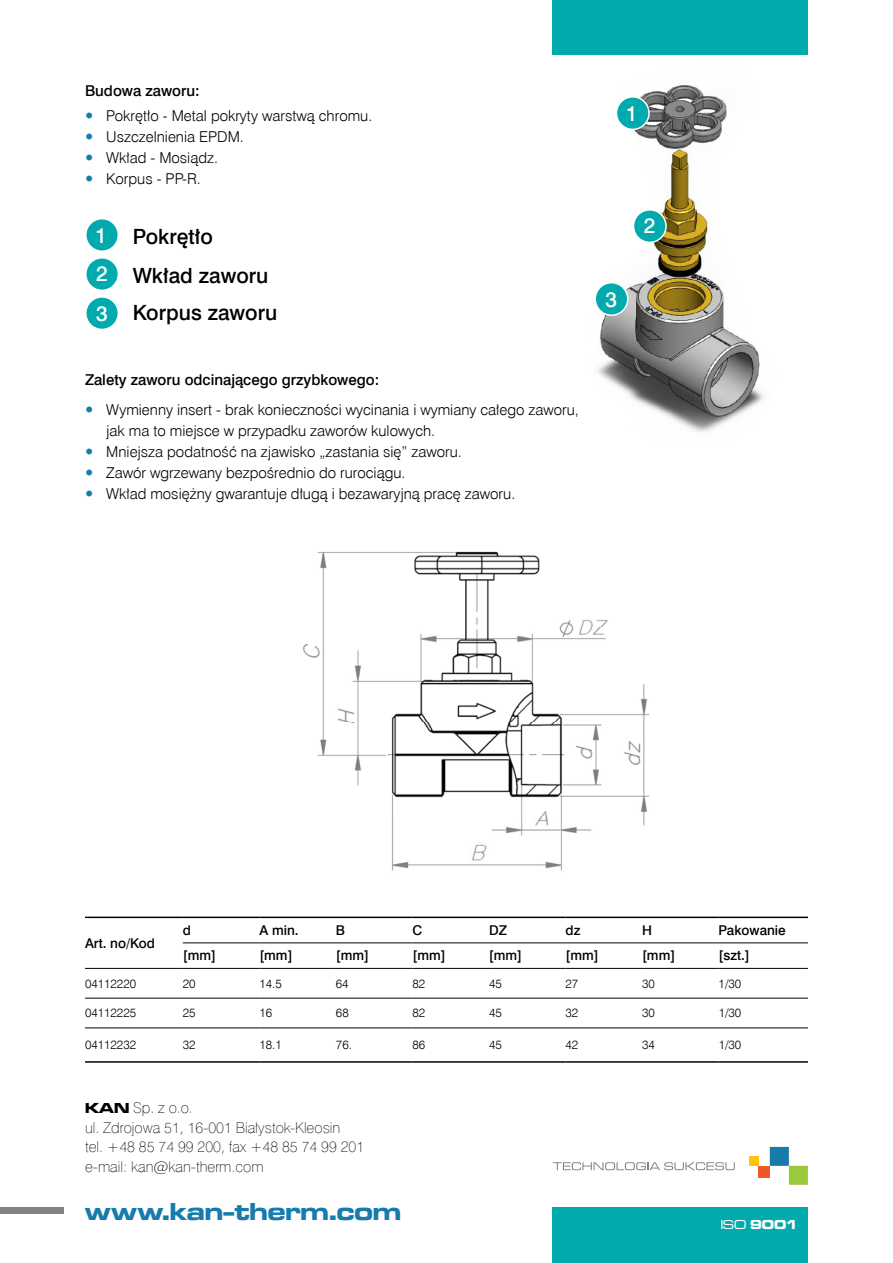
<style>
.page{position:relative;width:893px;height:1263px;background:#fff}
.page>*{position:absolute;margin:0;border:0;box-sizing:border-box;transform-origin:0 0}
.t1{font:700 27.45px "Tahoma";color:#000}
.t2{font:25.5px "Microgramma D Bol Ext";color:#177bac}
.t3{font:21px/38.2px "Swis 721 Md EU";color:#000}
.t4{font:21px "Swis 721 Md EU";color:#fff}
.t5{font:700 19.05px "Tahoma";letter-spacing:-.005em;color:#000}
.t6{font:15px/21px "Swis 721 Lt EU";color:#000}
.t7{font:15px/19.5px "Swis 721 Th EU";color:#000}
.t8{font:15px "Swis 721 Md EU";color:#000}
.t9{font:13.5px "Swis 721 Md EU";color:#000}
.t10{font:13.5px "Microgramma D Bol Ext";color:#fff}
.t11{font:12px "Swis 721 Lt EU";color:#000}
.s1{font-family:"Microgramma D Bol Ext"}
.s2{font-family:"Microgramma D Med Ext"}
</style>
<div class="page">
<div style="left:758px;top:1166px;width:12px;height:11px;background:#f15628"></div>
<div style="left:749px;top:1156px;width:9px;height:10px;background:#ffc20e"></div>
<div style="left:789px;top:1166px;width:19px;height:19px;background:#9aca3c"></div>
<div style="left:770px;top:1147px;width:19px;height:19px;background:#177bac"></div>
<svg style="left:553px;top:1162px;width:182px;height:8px"></svg>
<div style="left:553px;top:0;width:255px;height:55px;background:#00aaad"></div>
<div style="left:553px;top:1208px;width:255px;height:55px;background:#00aaad"></div>
<div style="left:0;top:1208px;width:64px;height:6px;background:#808285"></div>
<img style="left:598px;top:85px;width:166px;height:347px">
<div style="left:86px;top:219px;width:32px;height:32px;background:#00aaad;border-radius:50%"></div>
<div style="left:85px;top:218px;width:34px;height:34px;border:2px solid #fff;border-radius:50%"></div>
<div style="left:616px;top:97px;width:33px;height:32px;background:#00aaad;border-radius:50%"></div>
<div style="left:616px;top:96px;width:34px;height:34px;border:2px solid #fff;border-radius:50%"></div>
<div style="left:86px;top:258px;width:32px;height:32px;background:#00aaad;border-radius:50%"></div>
<div style="left:85px;top:257px;width:34px;height:34px;border:2px solid #fff;border-radius:50%"></div>
<div style="left:633px;top:210px;width:33px;height:32px;background:#00aaad;border-radius:50%"></div>
<div style="left:633px;top:209px;width:34px;height:34px;border:2px solid #fff;border-radius:50%"></div>
<div style="left:86px;top:297px;width:32px;height:32px;background:#00aaad;border-radius:50%"></div>
<div style="left:85px;top:296px;width:34px;height:34px;border:2px solid #fff;border-radius:50%"></div>
<div style="left:595px;top:283px;width:33px;height:32px;background:#00aaad;border-radius:50%"></div>
<div style="left:594px;top:282px;width:34px;height:34px;border:2px solid #fff;border-radius:50%"></div>
<img style="left:302px;top:551px;width:348px;height:320px">
<hr style="left:259px;top:942px;width:77px;height:1px;background:#000">
<hr style="left:336px;top:942px;width:76px;height:1px;background:#000">
<hr style="left:412px;top:942px;width:77px;height:1px;background:#000">
<hr style="left:489px;top:942px;width:77px;height:1px;background:#000">
<hr style="left:566px;top:942px;width:76px;height:1px;background:#000">
<hr style="left:642px;top:942px;width:77px;height:1px;background:#000">
<hr style="left:719px;top:942px;width:89px;height:1px;background:#000">
<hr style="left:259px;top:968px;width:77px;height:1px;background:#000">
<hr style="left:336px;top:968px;width:76px;height:1px;background:#000">
<hr style="left:412px;top:968px;width:77px;height:1px;background:#000">
<hr style="left:489px;top:968px;width:77px;height:1px;background:#000">
<hr style="left:566px;top:968px;width:76px;height:1px;background:#000">
<hr style="left:642px;top:968px;width:77px;height:1px;background:#000">
<hr style="left:719px;top:968px;width:89px;height:1px;background:#000">
<hr style="left:85px;top:998px;width:98px;height:1px;background:#000">
<hr style="left:183px;top:998px;width:76px;height:1px;background:#000">
<hr style="left:259px;top:998px;width:77px;height:1px;background:#000">
<hr style="left:336px;top:998px;width:76px;height:1px;background:#000">
<hr style="left:412px;top:998px;width:77px;height:1px;background:#000">
<hr style="left:489px;top:998px;width:77px;height:1px;background:#000">
<hr style="left:566px;top:998px;width:76px;height:1px;background:#000">
<hr style="left:642px;top:998px;width:77px;height:1px;background:#000">
<hr style="left:719px;top:998px;width:89px;height:1px;background:#000">
<hr style="left:85px;top:1027px;width:98px;height:1px;background:#000">
<hr style="left:183px;top:1027px;width:76px;height:1px;background:#000">
<hr style="left:259px;top:1027px;width:77px;height:1px;background:#000">
<hr style="left:336px;top:1027px;width:76px;height:1px;background:#000">
<hr style="left:412px;top:1027px;width:77px;height:1px;background:#000">
<hr style="left:489px;top:1027px;width:77px;height:1px;background:#000">
<hr style="left:566px;top:1027px;width:76px;height:1px;background:#000">
<hr style="left:642px;top:1027px;width:77px;height:1px;background:#000">
<hr style="left:719px;top:1027px;width:89px;height:1px;background:#000">
<hr style="left:259px;top:916px;width:77px;height:2px;background:#000">
<hr style="left:336px;top:916px;width:76px;height:2px;background:#000">
<hr style="left:412px;top:916px;width:77px;height:2px;background:#000">
<hr style="left:489px;top:916px;width:77px;height:2px;background:#000">
<hr style="left:566px;top:916px;width:76px;height:2px;background:#000">
<hr style="left:642px;top:916px;width:77px;height:2px;background:#000">
<hr style="left:719px;top:916px;width:89px;height:2px;background:#000">
<hr style="left:85px;top:1061px;width:98px;height:2px;background:#000">
<hr style="left:183px;top:1061px;width:76px;height:2px;background:#000">
<hr style="left:259px;top:1061px;width:77px;height:2px;background:#000">
<hr style="left:336px;top:1061px;width:76px;height:2px;background:#000">
<hr style="left:412px;top:1061px;width:77px;height:2px;background:#000">
<hr style="left:489px;top:1061px;width:77px;height:2px;background:#000">
<hr style="left:566px;top:1061px;width:76px;height:2px;background:#000">
<hr style="left:642px;top:1061px;width:77px;height:2px;background:#000">
<hr style="left:719px;top:1061px;width:89px;height:2px;background:#000">
<hr style="left:85px;top:916px;width:98px;height:2px;background:#000">
<hr style="left:183px;top:916px;width:76px;height:2px;background:#000">
<hr style="left:183px;top:942px;width:76px;height:1px;background:#000">
<hr style="left:85px;top:968px;width:98px;height:1px;background:#000">
<hr style="left:183px;top:968px;width:76px;height:1px;background:#000">
<p class="t8" style="left:85px;top:81px;width:116px">Budowa zaworu:</p>
<p class="t6" style="left:106px;top:106px;width:268px">Pokrętło - Metal pokryty warstwą chromu.<br>Uszczelnienia EPDM.<br>Wkład - Mosiądz.<br>Korpus - PP-R.</p>
<h3 class="t4" style="left:95px;top:222px;width:13px">1</h3>
<h3 class="t4" style="left:96px;top:261px;width:13px">2</h3>
<h3 class="t4" style="left:96px;top:301px;width:13px">3</h3>
<h3 class="t3" style="left:133px;top:218px;width:146px">Pokrętło<br>Wkład zaworu<br>Korpus zaworu</h3>
<h3 class="t4" style="left:626px;top:101px;width:13px">1</h3>
<h3 class="t4" style="left:606px;top:286px;width:13px">3</h3>
<h3 class="t4" style="left:644px;top:213px;width:13px">2</h3>
<p class="t8" style="left:85px;top:370px;width:296px">Zalety zaworu odcinającego grzybkowego:</p>
<p class="t6" style="left:106px;top:399px;width:474px">Wymienny insert - brak konieczności wycinania i wymiany całego zaworu, jak ma to miejsce w przypadku zaworów kulowych.<br>Mniejsza podatność na zjawisko „zastania się” zaworu.<br>Zawór wgrzewany bezpośrednio do rurociągu.<br>Wkład mosiężny gwarantuje długą i bezawaryjną pracę zaworu.</p>
<h1 class="t1" style="left:297px;top:384px;width:403px">Zawór odcinający grzybkowy</h1>
<p class="t9" style="left:85px;top:935px;width:72px">Art. no/Kod</p>
<p class="t9" style="left:183px;top:922px;width:10px">d</p>
<p class="t9" style="left:259px;top:922px;width:41px">A min.</p>
<p class="t9" style="left:336px;top:922px;width:11px">B</p>
<p class="t9" style="left:412px;top:922px;width:11px">C</p>
<p class="t9" style="left:489px;top:922px;width:19px">DZ</p>
<p class="t9" style="left:565px;top:922px;width:16px">dz</p>
<p class="t9" style="left:642px;top:922px;width:11px">H</p>
<p class="t9" style="left:719px;top:922px;width:69px">Pakowanie</p>
<p class="t9" style="left:183px;top:947px;width:35px">[mm]</p>
<p class="t9" style="left:259px;top:947px;width:35px">[mm]</p>
<p class="t9" style="left:336px;top:947px;width:35px">[mm]</p>
<p class="t9" style="left:412px;top:947px;width:35px">[mm]</p>
<p class="t9" style="left:489px;top:947px;width:35px">[mm]</p>
<p class="t9" style="left:565px;top:947px;width:35px">[mm]</p>
<p class="t9" style="left:642px;top:947px;width:35px">[mm]</p>
<p class="t9" style="left:719px;top:947px;width:33px">[szt.]</p>
<p class="t11" style="left:85px;top:976px;width:53px">04112220</p>
<p class="t11" style="left:183px;top:976px;width:14px">20</p>
<p class="t11" style="left:259px;top:976px;width:24px">14.5</p>
<p class="t11" style="left:336px;top:976px;width:14px">64</p>
<p class="t11" style="left:412px;top:976px;width:14px">82</p>
<p class="t11" style="left:489px;top:976px;width:14px">45</p>
<p class="t11" style="left:566px;top:976px;width:14px">27</p>
<p class="t11" style="left:642px;top:976px;width:14px">30</p>
<p class="t11" style="left:719px;top:976px;width:24px">1/30</p>
<p class="t11" style="left:85px;top:1006px;width:53px">04112225</p>
<p class="t11" style="left:183px;top:1006px;width:14px">25</p>
<p class="t11" style="left:259px;top:1006px;width:14px">16</p>
<p class="t11" style="left:336px;top:1006px;width:14px">68</p>
<p class="t11" style="left:412px;top:1006px;width:14px">82</p>
<p class="t11" style="left:489px;top:1006px;width:14px">45</p>
<p class="t11" style="left:566px;top:1006px;width:14px">32</p>
<p class="t11" style="left:642px;top:1006px;width:14px">30</p>
<p class="t11" style="left:719px;top:1006px;width:24px">1/30</p>
<p class="t11" style="left:85px;top:1037px;width:53px">04112232</p>
<p class="t11" style="left:183px;top:1037px;width:14px">32</p>
<p class="t11" style="left:259px;top:1037px;width:24px">18.1</p>
<p class="t11" style="left:336px;top:1037px;width:17px">76.</p>
<p class="t11" style="left:412px;top:1037px;width:14px">86</p>
<p class="t11" style="left:489px;top:1037px;width:14px">45</p>
<p class="t11" style="left:566px;top:1037px;width:14px">42</p>
<p class="t11" style="left:642px;top:1037px;width:14px">34</p>
<p class="t11" style="left:719px;top:1037px;width:24px">1/30</p>
<p class="t7" style="left:85px;top:1098px;width:281px"><span class="s1">KAN</span> Sp. z o.o.<br>ul. Zdrojowa 51, 16-001 Białystok‑Kleosin<br>tel. +48 85 74 99 200, fax +48 85 74 99 201 e‑mail: kan@kan‑therm.com</p>
<p class="t5" style="left:297px;top:1126px;width:98px">04112232</p>
<h2 class="t2" style="left:85px;top:1194px;width:318px">www.kan-therm.com</h2>
<p class="t10" style="left:721px;top:1216px;width:79px"><span class="s2">ISO</span> 9001</p>
</div>
